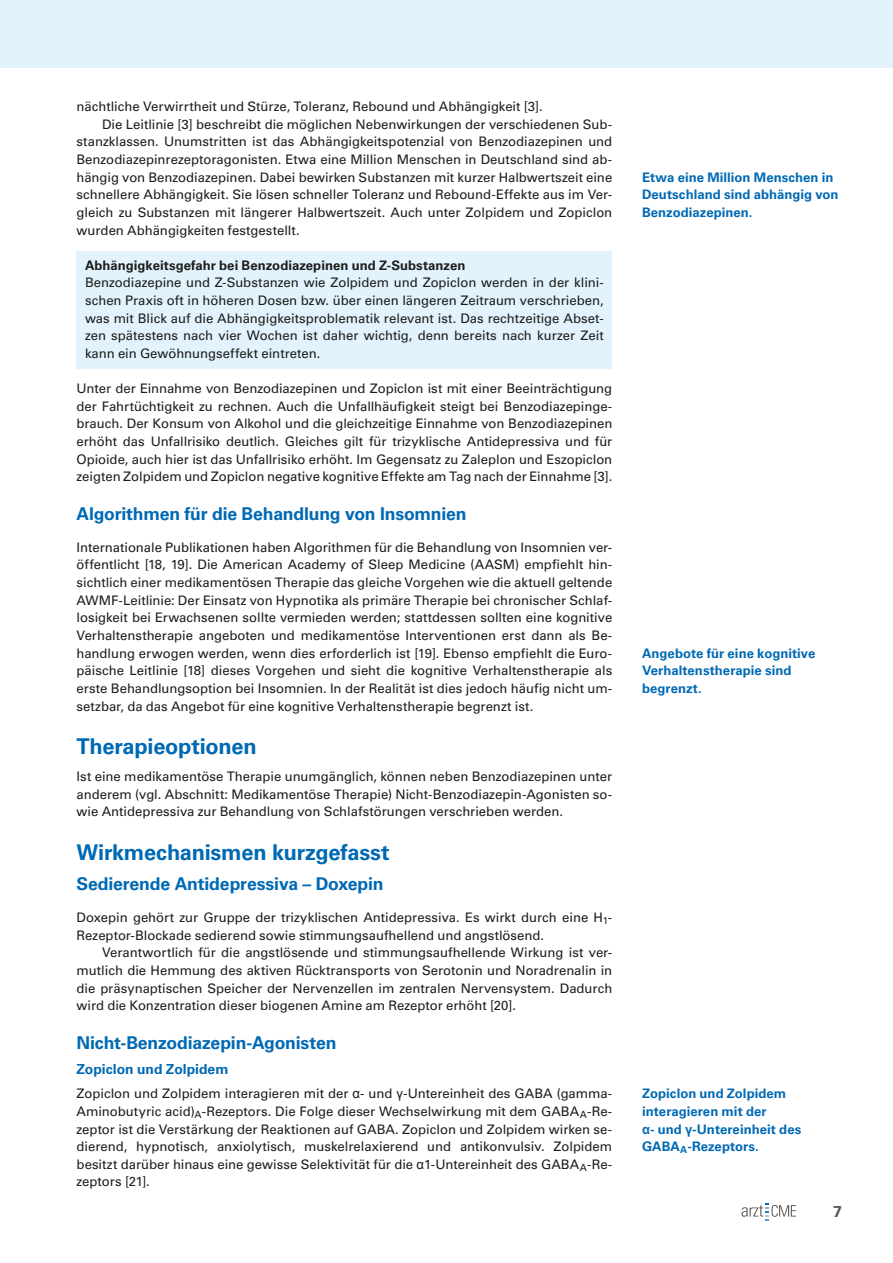
<style>
.page{position:relative;width:893px;height:1263px;background:#fff}
.page>*{position:absolute;margin:0;border:0;box-sizing:border-box;transform-origin:0 0}
.Überschrift_1{font:700 21.75px "Univers LT Std";letter-spacing:-.01em;color:#0069b4}
.Überschrift_2{font:700 17.7px "Univers LT Std";letter-spacing:-.01em;color:#0069b4}
.t1{font:700 15.75px "Univers LT Std";color:#575756}
.Überschrift_3{font:700 13.8px "Univers LT Std";color:#0069b4}
.Mengentext{font:13.2px/17.7px "Univers LT Std";color:#1d1d1b;text-align:justify}
.Mengentext_Einzug{font:13.2px/17.7px "Univers LT Std";color:#1d1d1b;text-align:justify}
.t2{font:700 13.2px/17.7px "Univers LT Std";letter-spacing:.005em;color:#0069b4}
.Mengentext-2{font:700 13.2px "Univers LT Std";color:#1d1d1b}
.s1{font-family:"Arial"}
</style>
<div class="page">
<div style="left:0;top:0;width:893px;height:68px;background:#e2f3fd"></div>
<svg style="left:741px;top:1204px;width:55px;height:16px"></svg>
<div style="left:77px;top:251px;width:535px;height:117px;background:#e2f3fd"></div>
<p class="Mengentext_Einzug" style="left:77px;top:98px;width:468px">nächtliche Verwirrtheit und Stürze, Toleranz, Rebound und Abhängigkeit [3].</p>
<p class="Mengentext_Einzug" style="left:77px;top:115px;width:537px;text-indent:26px">Die Leitlinie [3] beschreibt die möglichen Nebenwirkungen der verschiedenen Sub&shy;stanzklassen. Unumstritten ist das Abhängigkeitspotenzial von Benzodiazepinen und Benzodiazepinrezeptoragonisten. Etwa eine Million Menschen in Deutschland sind ab&shy;hängig von Benzodiazepinen. Dabei bewirken Substanzen mit kurzer Halbwertszeit eine schnellere Abhängigkeit. Sie lösen schneller Toleranz und Rebound-Effekte aus im Ver&shy;gleich zu Substanzen mit längerer Halbwertszeit. Auch unter Zolpidem und Zopiclon wurden Abhängigkeiten festgestellt.</p>
<p class="Mengentext-2" style="left:85px;top:257px;width:382px">Abhängigkeitsgefahr bei Benzodiazepinen und Z-Substanzen</p>
<p class="Mengentext" style="left:85px;top:274px;width:520px">Benzodiazepine und Z-Substanzen wie Zolpidem und Zopiclon werden in der klini&shy;schen Praxis oft in höheren Dosen bzw. über einen längeren Zeitraum verschrieben, was mit Blick auf die Abhängigkeitsproblematik relevant ist. Das rechtzeitige Abset&shy;zen spätestens nach vier Wochen ist daher wichtig, denn bereits nach kurzer Zeit kann ein Gewöhnungseffekt eintreten.</p>
<p class="Mengentext" style="left:77px;top:380px;width:537px">Unter der Einnahme von Benzodiazepinen und Zopiclon ist mit einer Beeinträchtigung der Fahrtüchtigkeit zu rechnen. Auch die Unfallhäufigkeit steigt bei Benzodiazepinge&shy;brauch. Der Konsum von Alkohol und die gleichzeitige Einnahme von Benzodiazepinen erhöht das Unfallrisiko deutlich. Gleiches gilt für trizyklische Antidepressiva und für Opioide, auch hier ist das Unfallrisiko erhöht. Im Gegensatz zu Zaleplon und Eszopiclon zeigten Zolpidem und Zopiclon negative kognitive Effekte am Tag nach der Einnahme [3].</p>
<p class="Überschrift_2" style="left:77px;top:503px;width:392px">Algorithmen für die Behandlung von Insomnien</p>
<p class="Mengentext" style="left:77px;top:538px;width:537px">Internationale Publikationen haben Algorithmen für die Behandlung von Insomnien ver&shy;öffentlicht [18, 19]. Die American Academy of Sleep Medicine (AASM) empfiehlt hin&shy;sichtlich einer medikamentösen Therapie das gleiche Vorgehen wie die aktuell geltende AWMF-Leitlinie: Der Einsatz von Hypnotika als primäre Therapie bei chronischer Schlaf&shy;losigkeit bei Erwachsenen sollte vermieden werden; stattdessen sollten eine kognitive Verhaltenstherapie angeboten und medikamentöse Interventionen erst dann als Be&shy;handlung erwogen werden, wenn dies erforderlich ist [19]. Ebenso empfiehlt die Euro&shy;päische Leitlinie [18] dieses Vorgehen und sieht die kognitive Verhaltenstherapie als erste Behandlungsoption bei Insomnien. In der Realität ist dies jedoch häufig nicht um&shy;setzbar, da das Angebot für eine kognitive Verhaltenstherapie begrenzt ist.</p>
<p class="Überschrift_1" style="left:77px;top:734px;width:182px">Therapieoptionen</p>
<p class="Mengentext" style="left:77px;top:767px;width:537px">Ist eine medikamentöse Therapie unumgänglich, können neben Benzodiazepinen unter anderem (vgl. Abschnitt: Medikamentöse Therapie) Nicht-Benzodiazepin-Agonisten so&shy;wie Antidepressiva zur Behandlung von Schlafstörungen verschrieben werden.</p>
<p class="Überschrift_1" style="left:77px;top:839px;width:315px">Wirkmechanismen kurzgefasst</p>
<p class="Überschrift_2" style="left:77px;top:873px;width:309px">Sedierende Antidepressiva – Doxepin</p>
<p class="Mengentext" style="left:77px;top:908px;width:537px">Doxepin gehört zur Gruppe der trizyklischen Antidepressiva. Es wirkt durch eine H<sub>1</sub>-<br>Rezeptor-Blockade sedierend sowie stimmungsaufhellend und angstlösend.</p>
<p class="Mengentext_Einzug" style="left:77px;top:944px;width:537px;text-indent:26px">Verantwortlich für die angstlösende und stimmungsaufhellende Wirkung ist ver&shy;mutlich die Hemmung des aktiven Rücktransports von Serotonin und Noradrenalin in die präsynaptischen Speicher der Nervenzellen im zentralen Nervensystem. Dadurch wird die Konzentration dieser biogenen Amine am Rezeptor erhöht [20].</p>
<p class="Überschrift_2" style="left:77px;top:1032px;width:261px">Nicht-Benzodiazepin-Agonisten</p>
<p class="Überschrift_3" style="left:77px;top:1061px;width:153px">Zopiclon und Zolpidem</p>
<p class="Mengentext" style="left:77px;top:1085px;width:537px">Zopiclon und Zolpidem interagieren mit der <span class="s1">α</span>- und <span class="s1">γ</span>-Untereinheit des GABA (gamma-Aminobutyric acid)<sub>A</sub>-Rezeptors. Die Folge dieser Wechselwirkung mit dem GABA<sub>A</sub>-Re&shy;zeptor ist die Verstärkung der Reaktionen auf GABA. Zopiclon und Zolpidem wirken se&shy;dierend, hypnotisch, anxiolytisch, muskelrelaxierend und antikonvulsiv. Zolpidem besitzt darüber hinaus eine gewisse Selektivität für die <span class="s1">α</span>1-Untereinheit des GABA<sub>A</sub>-Re&shy;zeptors [21].</p>
<p class="t2" style="left:642px;top:168px;width:198px">Etwa eine Million Menschen in<br>Deutschland sind abhängig von<br>Benzodiazepinen.</p>
<p class="t2" style="left:642px;top:644px;width:175px">Angebote für eine kognitive<br>Verhaltenstherapie sind begrenzt.</p>
<p class="t2" style="left:642px;top:1085px;width:161px">Zopiclon und Zolpidem interagieren mit der<br><span class="s1">α</span>- und <span class="s1">γ</span>-Untereinheit des<br>GABA<sub>A</sub>-Rezeptors.</p>
<p class="t1" style="left:833px;top:1202px;width:10px">7</p>
</div>
